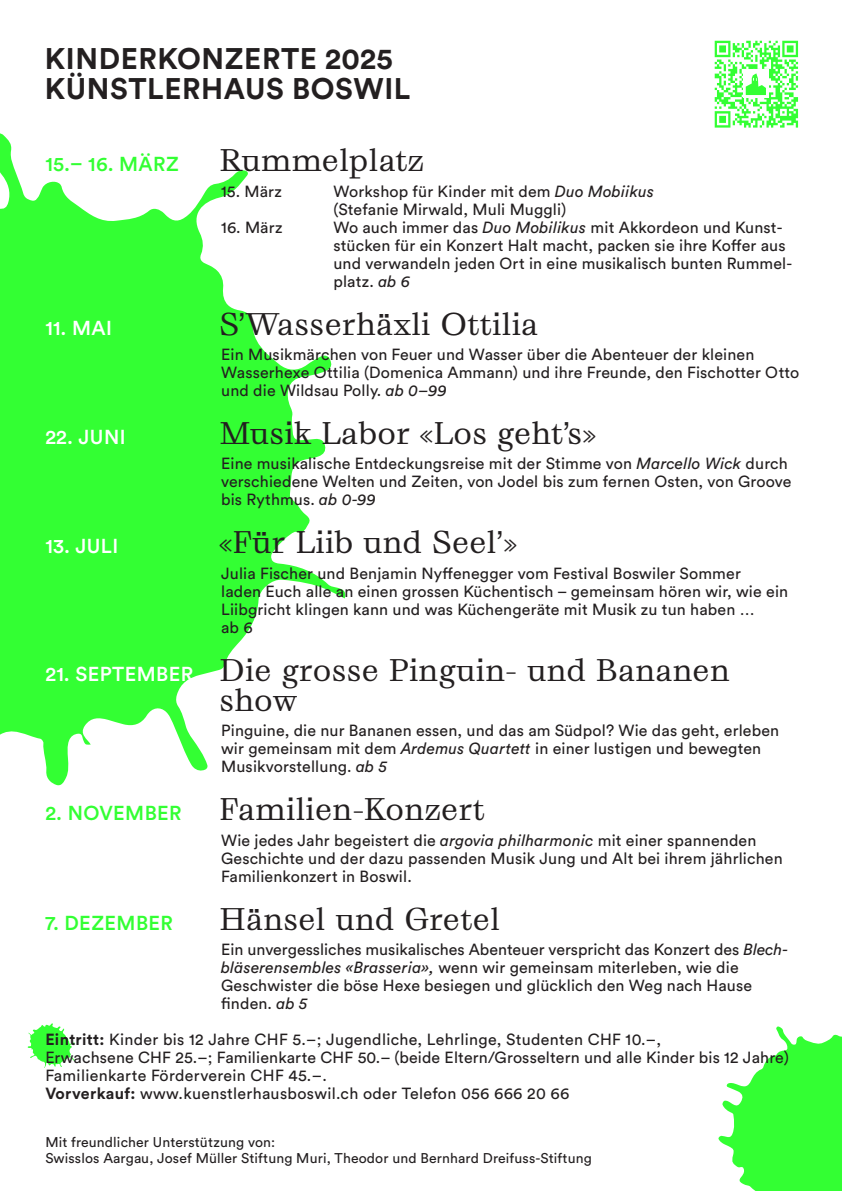
<style>
.page{position:relative;width:842px;height:1191px;background:#fff}
.page>*{position:absolute;margin:0;border:0;box-sizing:border-box;transform-origin:0 0}
.Datum_Konzert{font:30px/30px "PP Grafier";letter-spacing:.01em;color:#231f20}
.t1{font:700 29.6px/30px "Circular Std";letter-spacing:.02em;color:#231f20}
.Datum_Konzert-2{font:500 20px "Circular Std";letter-spacing:.02em;color:#3f3}
.Datum_Konzert-3{font:500 20px "Circular Std";letter-spacing:.02em;color:#fff}
.Fliesstext_Circ{font:16px/18px "Circular Std";letter-spacing:.01em;color:#231f20}
.Fliesstext_Circ-2{font:14px/16px "Circular Std";letter-spacing:.01em;color:#231f20}
.s1{font-style:italic}
.s2{font-family:"Circular Std";font-weight:500;font-size:20px;color:#fff}
.s3{font-weight:700}
</style>
<div class="page">
<svg style="left:0;top:133px;width:346px;height:653px;fill:#3f3"></svg>
<svg style="left:718px;top:1026px;width:124px;height:165px"></svg>
<svg style="left:28px;top:1023px;width:47px;height:45px"></svg>
<svg style="left:715px;top:41px;width:83px;height:87px"></svg>
<p class="t1" style="left:45px;top:43px;width:367px">KINDERKONZERTE 2025<br>KÜNSTLERHAUS BOSWIL</p>
<p class="Datum_Konzert-2" style="left:45px;top:151px;width:135px">15.– 16. MÄRZ</p>
<p class="Datum_Konzert" style="left:219px;top:145px;width:206px">Rummelplatz</p>
<p class="Fliesstext_Circ" style="left:221px;top:182px;width:62px">15. März</p>
<p class="Fliesstext_Circ" style="left:333px;top:182px;width:322px">Workshop für Kinder mit dem <span class="s1">Duo Mobiikus </span>(Stefanie Mirwald, Muli Muggli)</p>
<p class="Fliesstext_Circ" style="left:221px;top:218px;width:63px">16. März</p>
<p class="Fliesstext_Circ" style="left:333px;top:218px;width:460px">Wo auch immer das <span class="s1">Duo Mobilikus</span> mit Akkordeon und Kunst&shy;stücken für ein Konzert Halt macht, packen sie ihre Koffer aus und verwandeln jeden Ort in eine musikalisch bunten Rummel&shy;platz. <span class="s1">ab 6</span></p>
<p class="Datum_Konzert-3" style="left:45px;top:315px;width:68px">11. MAI</p>
<p class="Datum_Konzert" style="left:219px;top:308px;width:320px">S’Wasserhäxli Ottilia</p>
<p class="Fliesstext_Circ" style="left:221px;top:345px;width:580px">Ein Musikmärchen von Feuer und Wasser über die Abenteuer der kleinen<br>Wasserhexe Ottilia (Domenica Ammann) und ihre Freunde, den Fischotter Otto und die Wildsau Polly. <span class="s1">ab 0–99</span></p>
<p class="Datum_Konzert-3" style="left:45px;top:424px;width:82px">22. JUNI</p>
<p class="Datum_Konzert" style="left:219px;top:418px;width:378px">Musik Labor «Los geht’s»</p>
<p class="Fliesstext_Circ" style="left:221px;top:454px;width:572px">Eine musikalische Entdeckungsreise mit der Stimme von <span class="s1">Marcello Wick</span> durch verschiedene Welten und Zeiten, von Jodel bis zum fernen Osten, von Groove bis Rythmus. <span class="s1">ab 0-99</span></p>
<p class="Datum_Konzert-3" style="left:45px;top:534px;width:74px">13. JULI</p>
<p class="Datum_Konzert" style="left:219px;top:527px;width:299px">«Für Liib und Seel’»</p>
<p class="Fliesstext_Circ" style="left:221px;top:564px;width:569px">Julia Fischer und Benjamin Nyffenegger vom Festival Boswiler Sommer<br>laden Euch alle an einen grossen Küchentisch – gemeinsam hören wir, wie ein Liibgricht klingen kann und was Küchengeräte mit Musik zu tun haben …<br>ab 6</p>
<p class="Datum_Konzert" style="left:219px;top:655px;width:512px;text-indent:-174px"><span class="s2">21. SEPTEMBER</span> Die grosse Pinguin- und Bananen show</p>
<p class="Fliesstext_Circ" style="left:221px;top:721px;width:560px">Pinguine, die nur Bananen essen, und das am Südpol? Wie das geht, erleben wir gemeinsam mit dem <span class="s1">Ardemus Quartett</span> in einer lustigen und bewegten<br>Musikvorstellung. <span class="s1">ab 5</span></p>
<p class="Datum_Konzert-2" style="left:45px;top:800px;width:138px">2. NOVEMBER</p>
<p class="Datum_Konzert" style="left:219px;top:794px;width:267px">Familien-Konzert</p>
<p class="Fliesstext_Circ" style="left:221px;top:830px;width:563px">Wie jedes Jahr begeistert die <span class="s1">argovia philharmonic</span> mit einer spannenden<br>Geschichte und der dazu passenden Musik Jung und Alt bei ihrem jährlichen<br>Familienkonzert in Boswil.</p>
<p class="Datum_Konzert-2" style="left:45px;top:910px;width:129px">7. DEZEMBER</p>
<p class="Datum_Konzert" style="left:219px;top:903px;width:282px">Hänsel und Gretel</p>
<p class="Fliesstext_Circ" style="left:221px;top:940px;width:568px">Ein unvergessliches musikalisches Abenteuer verspricht das Konzert des <span class="s1">Blech&shy;bläserensembles «Brasseria»,</span> wenn wir gemeinsam miterleben, wie die Geschwister die böse Hexe besiegen und glücklich den Weg nach Hause finden. <span class="s1">ab 5</span></p>
<p class="Fliesstext_Circ" style="left:45px;top:1030px;width:745px"><span class="s3">Eintritt:</span> Kinder bis 12 Jahre CHF 5.–; Jugendliche, Lehrlinge, Studenten CHF 10.–,<br>Erwachsene CHF 25.–; Familienkarte CHF 50.– (beide Eltern/Grosseltern und alle Kinder bis 12 Jahre)<br>Familienkarte Förderverein CHF 45.–.</p>
<p class="Fliesstext_Circ" style="left:45px;top:1084px;width:525px"><span class="s3">Vorverkauf:</span> www.kuenstlerhausboswil.ch oder Telefon 056 666 20 66</p>
<p class="Fliesstext_Circ-2" style="left:45px;top:1134px;width:548px">Mit freundlicher Unterstützung von:<br>Swisslos Aargau, Josef Müller Stiftung Muri, Theodor und Bernhard Dreifuss-Stiftung</p>
</div>
